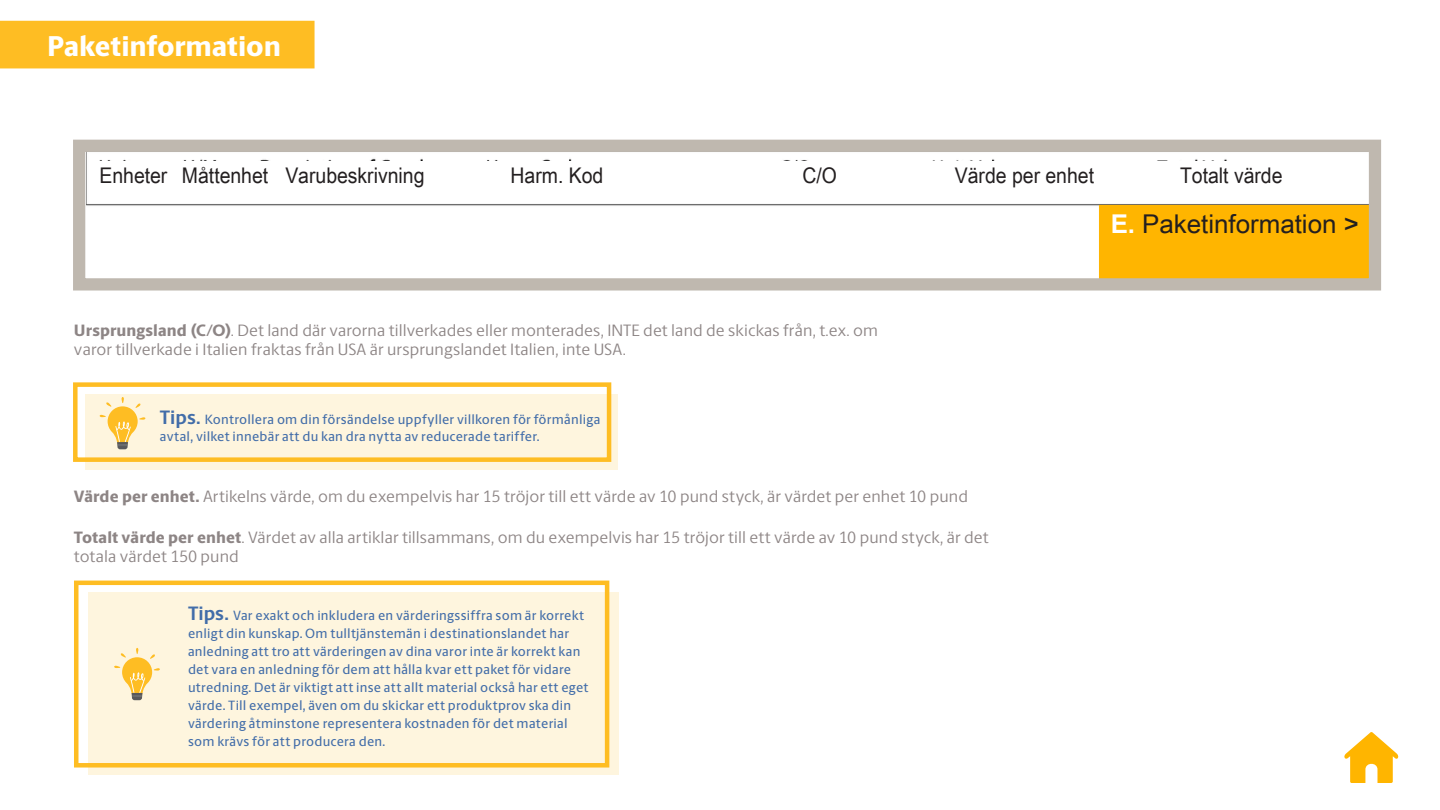
<style>
.page{position:relative;width:1440px;height:810px;background:#fff}
.page>*{position:absolute;margin:0;border:0;box-sizing:border-box;transform-origin:0 0}
.t1{font:800 28.8px "UPS Berlingske Sans";color:#fff}
.Nav_Volume_Header{font:25.8px "Arial Unicode MS";color:#231f20}
.Nav_Volume_Header-2{font:21.6px "Arial Unicode MS";color:#231f20;scale:.9 1}
.Large_Header{font:16.5px/19.8px "UPS Berlingske Sans";letter-spacing:.005em;color:#8d8585}
.Large_Header-2{font:500 13.5px/18px "UPS Berlingske Sans";letter-spacing:.015em;color:#426da9}
.s1{font-weight:800}
.s2{font-weight:700;font-size:19.5px}
.s3{font-weight:700;color:#fff}
</style>
<div class="page">
<div style="left:73px;top:382px;width:538px;height:80px;border:4px solid #febd23"></div>
<svg style="left:86px;top:394px;width:532px;height:75px;background:#fdf1d0"></svg>
<svg style="left:100px;top:397px;width:45px;height:52px;background:#f9de9d"></svg>
<div style="left:74px;top:581px;width:535px;height:187px;border:4px solid #febd23"></div>
<div style="left:88px;top:592px;width:530px;height:182px;background:#fef5de"></div>
<svg style="left:114px;top:648px;width:46px;height:52px"></svg>
<svg style="left:1344px;top:732px;width:55px;height:51px"></svg>
<img style="left:86px;top:153px;width:1282px;height:125px">
<div style="left:73px;top:140px;width:1308px;height:151px;border:12px solid #bfb8af"></div>
<div style="left:1104px;top:215px;width:262px;height:59px;background:#ffb500"></div>
<svg style="left:99px;top:161px;width:1259px;height:22px"></svg>
<div style="left:0;top:21px;width:314px;height:47px;background:#febd23"></div>
<p class="t1" style="left:47px;top:24px;width:236px">Paketinformation</p>
<p class="Nav_Volume_Header-2" style="left:99px;top:160px;width:77px">Enheter</p>
<p class="Nav_Volume_Header-2" style="left:182px;top:160px;width:97px">Måttenhet</p>
<p class="Nav_Volume_Header-2" style="left:285px;top:160px;width:156px">Varubeskrivning</p>
<p class="Nav_Volume_Header-2" style="left:511px;top:160px;width:105px">Harm. Kod</p>
<p class="Nav_Volume_Header-2" style="left:802px;top:160px;width:40px">C/O</p>
<p class="Nav_Volume_Header-2" style="left:955px;top:160px;width:156px">Värde per enhet</p>
<p class="Nav_Volume_Header-2" style="left:1180px;top:160px;width:115px">Totalt värde</p>
<p class="Large_Header" style="left:74px;top:319px;width:805px"><span class="s1">Ursprungsland (C/O)</span>. Det land där varorna tillverkades eller monterades, INTE det land de skickas från, t.ex. om varor tillverkade i Italien fraktas från USA är ursprungslandet Italien, inte USA.</p>
<p class="Large_Header-2" style="left:160px;top:411px;width:442px;line-height:16.2px"><span class="s2">Tips.</span> Kontrollera om din försändelse uppfyller villkoren för förmånliga avtal, vilket innebär att du kan dra nytta av reducerade tariffer.</p>
<p class="Large_Header" style="left:74px;top:486px;width:895px"><span class="s1">Värde per enhet.</span> Artikelns värde, om du exempelvis har 15 tröjor till ett värde av 10 pund styck, är värdet per enhet 10 pund</p>
<p class="Large_Header" style="left:74px;top:527px;width:916px"><span class="s1">Totalt värde per enhet</span>. Värdet av alla artiklar tillsammans, om du exempelvis har 15 tröjor till ett värde av 10 pund styck, är det totala värdet 150 pund</p>
<p class="Large_Header-2" style="left:188px;top:605px;width:402px"><span class="s2">Tips.</span> Var exakt och inkludera en värderingssiffra som är korrekt enligt din kunskap. Om tulltjänstemän i destinationslandet har anledning att tro att värderingen av dina varor inte är korrekt kan det vara en anledning för dem att hålla kvar ett paket för vidare utredning. Det är viktigt att inse att allt material också har ett eget värde. Till exempel, även om du skickar ett produktprov ska din värdering åtminstone representera kostnaden för det material som krävs för att producera den.</p>
<p class="Nav_Volume_Header" style="left:1110px;top:205px;width:250px"><span class="s3">E.</span> Paketinformation &gt;</p>
</div>
